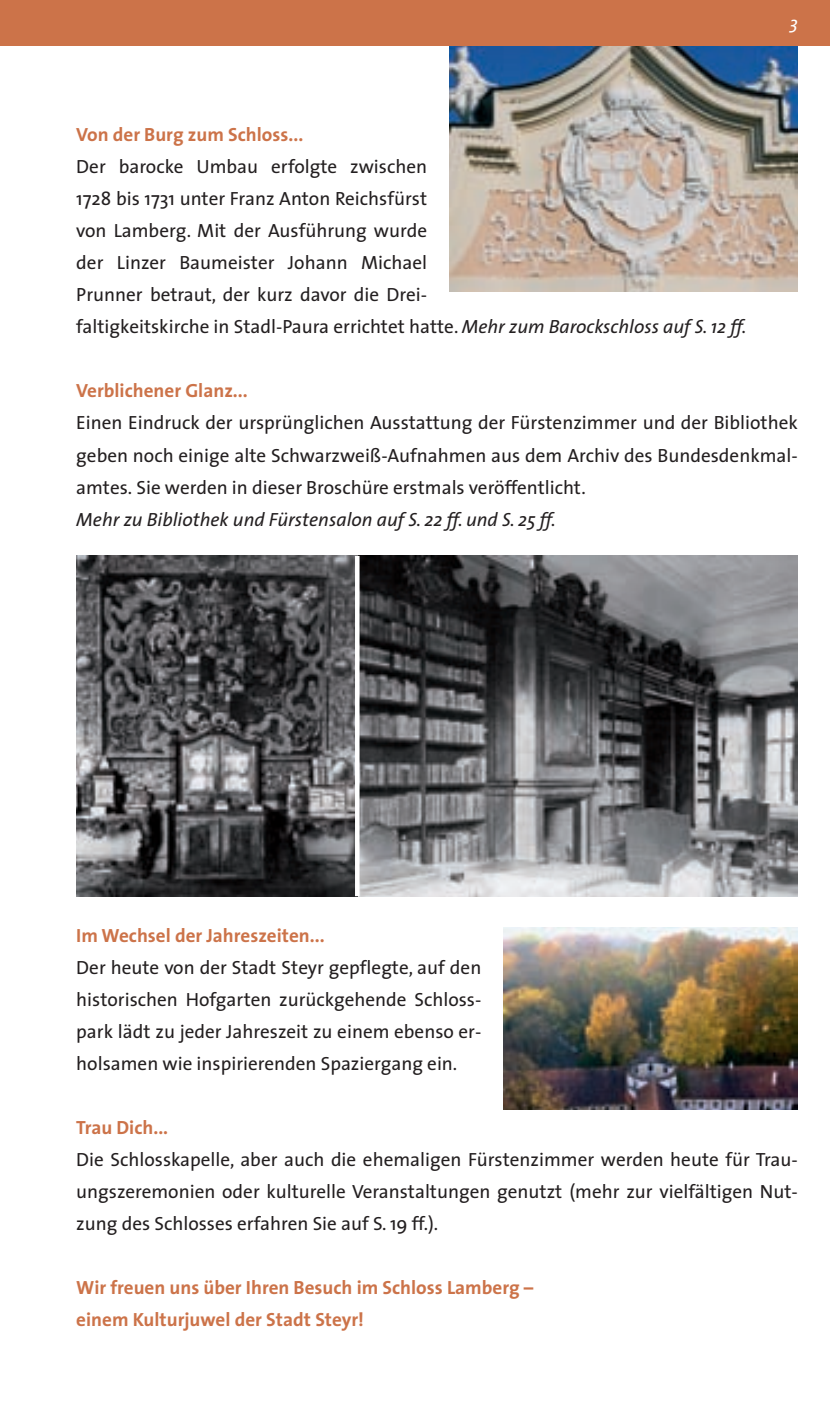
<style>
.page{position:relative;width:830px;height:1404px;background:#fff}
.page>*{position:absolute;margin:0;border:0;box-sizing:border-box;transform-origin:0 0}
.t1{font:19.12px/31.9px "The Sans";color:#231f20;text-align:justify}
.t2{font:700 19.12px/31.9px "The Sans";color:#cc7349}
.t3{font:italic 19.12px "The Sans";color:#231f20}
.t4{font:italic 18px "The Sans";color:#fff}
.s1{font-style:italic}
</style>
<div class="page">
<img style="left:449px;top:46px;width:348px;height:246px">
<div style="left:0;top:0;width:829px;height:46px;background:#cc7349"></div>
<img style="left:359px;top:556px;width:438px;height:340px">
<img style="left:503px;top:927px;width:294px;height:182px">
<svg style="left:76px;top:556px;width:279px;height:340px;background:#515154"></svg>
<p class="t2" style="left:76px;top:121px;width:228px">Von der Burg zum Schloss...</p>
<p class="t1" style="left:76px;top:153px;width:671px;text-align:left">Der barocke Umbau erfolgte zwischen<br>1728 bis 1731 unter Franz Anton Reichsfürst<br>von Lamberg. Mit der Ausführung wurde<br>der Linzer Baumeister Johann Michael<br>Prunner betraut, der kurz davor die Drei-<br>faltigkeitskirche in Stadl-Paura errichtet hatte. <span class="s1">Mehr zum Barockschloss auf S. 12 ff.</span></p>
<p class="t4" style="left:789px;top:16px;width:10px">3</p>
<p class="t2" style="left:76px;top:377px;width:173px">Verblichener Glanz...</p>
<p class="t1" style="left:76px;top:409px;width:722px">Einen Eindruck der ursprünglichen Ausstattung der Fürstenzimmer und der Bibliothek geben noch einige alte Schwarzweiß-Aufnahmen aus dem Archiv des Bundesdenkmal&shy;amtes. Sie werden in dieser Broschüre erstmals veröffentlicht.</p>
<p class="t3" style="left:76px;top:511px;width:480px">Mehr zu Bibliothek und Fürstensalon auf S. 22 ff. und S. 25 ff.</p>
<p class="t2" style="left:76px;top:921px;width:250px">Im Wechsel der Jahreszeiten...</p>
<p class="t1" style="left:76px;top:953px;width:406px">Der heute von der Stadt Steyr gepflegte, auf den historischen Hofgarten zurückgehende Schloss&shy;park lädt zu jeder Jahreszeit zu einem ebenso er&shy;holsamen wie inspirierenden Spaziergang ein.</p>
<p class="t2" style="left:76px;top:1113px;width:93px">Trau Dich...</p>
<p class="t1" style="left:76px;top:1145px;width:722px">Die Schlosskapelle, aber auch die ehemaligen Fürs tenzimmer werden heute für Trau&shy;ungszeremonien oder kulturelle Veranstaltungen genutzt (mehr zur vielfältigen Nut&shy;zung des Schlosses erfahren Sie auf S. 19 ff.).</p>
<p class="t2" style="left:76px;top:1273px;width:458px">Wir freuen uns über Ihren Besuch im Schloss Lamberg – einem Kulturjuwel der Stadt Steyr!</p>
</div>
